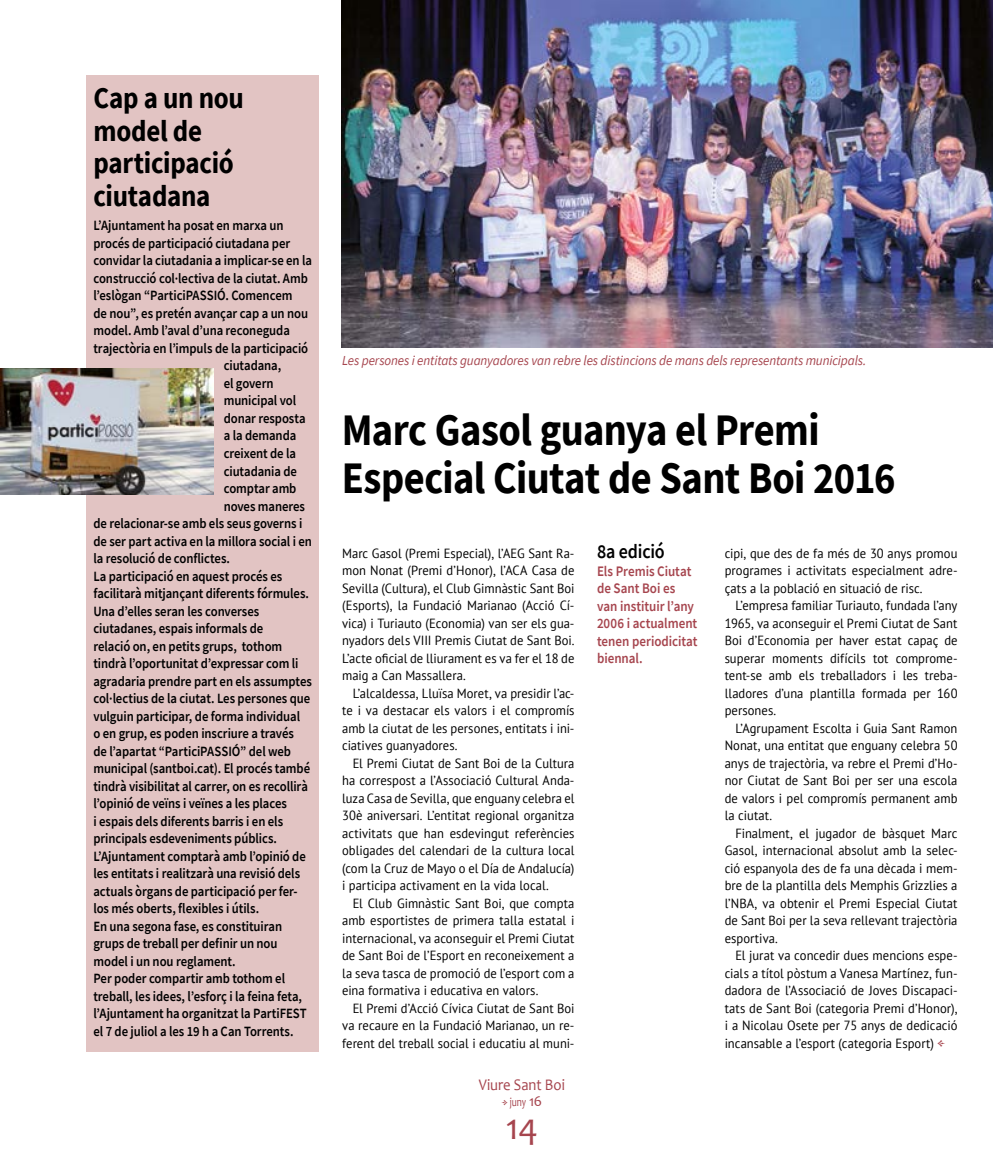
<style>
.page{position:relative;width:993px;height:1170px;background:#fff}
.page>*{position:absolute;margin:0;border:0;box-sizing:border-box;transform-origin:0 0}
.t1{font:700 45px/47.5px "Source Sans Pro";letter-spacing:-.015em;color:#000;scale:.9 1}
.t2{font:37.5px "Candara";color:#a6454e}
.t3{font:700 30px/32.5px "Source Sans Pro";letter-spacing:-.01em;color:#000;scale:.9 1}
.t4{font:600 20px "Source Sans Pro";letter-spacing:-.01em;color:#000;scale:.9 1}
.t5{font:16.25px "Candara";color:#a6454e;scale:.9 1}
.t6{font:600 14.5px/17.5px "Source Sans Pro";letter-spacing:-.005em;color:#a6454e;scale:.9 1}
.t7{font:600 14.12px "Source Sans Pro";letter-spacing:-.005em;color:#000;scale:.9 1}
.t8{font:italic 13.75px "Source Sans Pro";letter-spacing:-.01em;color:#a6454e;scale:.95 1}
.t9{font:13.25px/17.5px "PT Sans";color:#000;text-align:justify;scale:.95 1}
.t10{font:12.5px "Candara";color:#a6454e;scale:.75 1}
.s1{font-size:15px}
.s2{color:#a6454e}
</style>
<div class="page">
<img style="left:341px;top:0;width:651px;height:347px">
<div style="left:86px;top:75px;width:233px;height:976px;background:#e2c4c3"></div>
<img style="left:0;top:368px;width:213px;height:126px">
<h3 class="t3" style="left:93px;top:81px;width:169px">Cap a un nou model de participació ciutadana</h3>
<p class="t7" style="left:93px;top:216px;width:213px">L’Ajuntament ha posat en marxa un</p>
<p class="t7" style="left:93px;top:234px;width:220px">procés de participació ciutadana per</p>
<p class="t7" style="left:93px;top:251px;width:244px">convidar la ciutadania a implicar-se en la</p>
<p class="t7" style="left:93px;top:269px;width:240px">construcció col·lectiva de la ciutat. Amb</p>
<p class="t7" style="left:93px;top:286px;width:222px">l’eslògan “ParticiPASSIÓ. Comencem</p>
<p class="t7" style="left:93px;top:304px;width:240px">de nou”, es pretén avançar cap a un nou</p>
<p class="t7" style="left:93px;top:321px;width:220px">model. Amb l’aval d’una reconeguda</p>
<p class="t7" style="left:93px;top:339px;width:240px">trajectòria en l’impuls de la participació</p>
<p class="t7" style="left:224px;top:356px;width:65px">ciutadana,</p>
<p class="t7" style="left:224px;top:374px;width:57px">el govern</p>
<p class="t7" style="left:224px;top:391px;width:82px">municipal vol</p>
<p class="t7" style="left:224px;top:409px;width:92px">donar resposta</p>
<p class="t7" style="left:224px;top:426px;width:82px">a la demanda</p>
<p class="t7" style="left:224px;top:444px;width:82px">creixent de la</p>
<p class="t7" style="left:224px;top:461px;width:83px">ciutadania de</p>
<p class="t7" style="left:224px;top:479px;width:82px">comptar amb</p>
<p class="t7" style="left:224px;top:496px;width:92px">noves maneres</p>
<p class="t7" style="left:93px;top:514px;width:233px">de relacionar-se amb els seus governs i</p>
<p class="t7" style="left:93px;top:531px;width:244px">de ser part activa en la millora social i en</p>
<p class="t7" style="left:93px;top:549px;width:153px">la resolució de conflictes.</p>
<p class="t7" style="left:93px;top:566px;width:211px">La participació en aquest procés es</p>
<p class="t7" style="left:93px;top:584px;width:241px">facilitarà mitjançant diferents fórmules.</p>
<p class="t7" style="left:93px;top:601px;width:186px">Una d’elles seran les converses</p>
<p class="t7" style="left:93px;top:619px;width:190px">ciutadanes, espais informals de</p>
<p class="t7" style="left:93px;top:636px;width:211px">relació on, en petits grups, tothom</p>
<p class="t7" style="left:93px;top:654px;width:229px">tindrà l’oportunitat d’expressar com li</p>
<p class="t7" style="left:93px;top:671px;width:244px">agradaria prendre part en els assumptes</p>
<p class="t7" style="left:93px;top:689px;width:242px">col·lectius de la ciutat. Les persones que</p>
<p class="t7" style="left:93px;top:706px;width:231px">vulguin participar, de forma individual</p>
<p class="t7" style="left:93px;top:724px;width:224px">o en grup, es poden inscriure a través</p>
<p class="t7" style="left:93px;top:741px;width:221px">de l’apartat “ParticiPASSIÓ” del web</p>
<p class="t7" style="left:93px;top:759px;width:242px">municipal (santboi.cat). El procés també</p>
<p class="t7" style="left:93px;top:776px;width:240px">tindrà visibilitat al carrer, on es recollirà</p>
<p class="t7" style="left:93px;top:794px;width:216px">l’opinió de veïns i veïnes a les places</p>
<p class="t7" style="left:93px;top:811px;width:212px">i espais dels diferents barris i en els</p>
<p class="t7" style="left:93px;top:829px;width:205px">principals esdeveniments públics.</p>
<p class="t7" style="left:93px;top:846px;width:237px">L’Ajuntament comptarà amb l’opinió de</p>
<p class="t7" style="left:93px;top:864px;width:231px">les entitats i realitzarà una revisió dels</p>
<p class="t7" style="left:93px;top:881px;width:228px">actuals òrgans de participació per fer-</p>
<p class="t7" style="left:93px;top:899px;width:186px">los més oberts, flexibles i útils.</p>
<p class="t7" style="left:93px;top:916px;width:211px">En una segona fase, es constituiran</p>
<p class="t7" style="left:93px;top:934px;width:206px">grups de treball per definir un nou</p>
<p class="t7" style="left:93px;top:951px;width:160px">model i un nou reglament.</p>
<p class="t7" style="left:93px;top:969px;width:214px">Per poder compartir amb tothom el</p>
<p class="t7" style="left:93px;top:986px;width:233px">treball, les idees, l’esforç i la feina feta,</p>
<p class="t7" style="left:93px;top:1004px;width:238px">l’Ajuntament ha organitzat la PartiFEST</p>
<p class="t7" style="left:93px;top:1021px;width:224px">el 7 de juliol a les 19 h a Can Torrents.</p>
<p class="t8" style="left:342px;top:351px;width:553px">Les persones i entitats guanyadores van rebre les distincions de mans dels representants municipals.</p>
<h1 class="t1" style="left:341px;top:405px;width:616px">Marc Gasol guanya el Premi<br>Especial Ciutat de Sant Boi 2016</h1>
<p class="t9" style="left:342px;top:543px;width:246px">Marc Gasol (Premi Especial), l’AEG Sant Ra&shy;mon Nonat (Premi d’Honor), l’ACA Casa de Sevilla (Cultura), el Club Gimnàstic Sant Boi (Esports), la Fundació Marianao (Acció Cí&shy;vica) i Turiauto (Economia) van ser els gua&shy;nyadors dels VIII Premis Ciutat de Sant Boi.<br>L’acte oficial de lliurament es va fer el 18 de maig a Can Massallera.</p>
<p class="t9" style="left:342px;top:683px;width:246px;text-indent:11px">L’alcaldessa, Lluïsa Moret, va presidir l’ac&shy;te i va destacar els valors i el compromís amb la ciutat de les persones, entitats i ini&shy;ciatives guanyadores.</p>
<p class="t9" style="left:342px;top:753px;width:246px;text-indent:11px">El Premi Ciutat de Sant Boi de la Cultura ha correspost a l’Associació Cultural Anda&shy;luza Casa de Sevilla, que enguany celebra el 30è aniversari. L’entitat regional organitza activitats que han esdevingut referències obligades del calendari de la cultura local (com la Cruz de Mayo o el Día de Andalucía) i participa activament en la vida local.</p>
<p class="t9" style="left:342px;top:894px;width:246px;text-indent:11px">El Club Gimnàstic Sant Boi, que compta amb esportistes de primera talla estatal i internacional, va aconseguir el Premi Ciutat de Sant Boi de l’Esport en reconeixement a la seva tasca de promoció de l’esport com a eina formativa i educativa en valors.</p>
<p class="t9" style="left:342px;top:999px;width:246px;text-indent:11px">El Premi d’Acció Cívica Ciutat de Sant Boi va recaure en la Fundació Marianao, un re&shy;ferent del treball social i educatiu al muni-</p>
<p class="t5" style="left:479px;top:1073px;width:97px">Viure Sant Boi</p>
<p class="t10" style="left:509px;top:1094px;width:45px">juny <span class="s1">16</span></p>
<h2 class="t2" style="left:505px;top:1102px;width:34px">14</h2>
<h3 class="t4" style="left:597px;top:538px;width:77px">8a edició</h3>
<p class="t6" style="left:597px;top:562px;width:113px">Els Premis Ciutat de Sant Boi es van instituir l’any<br>2006 i actualment tenen periodicitat biennal.</p>
<p class="t9" style="left:724px;top:544px;width:246px">cipi, que des de fa més de 30 anys promou programes i activitats especialment adre&shy;çats a la població en situació de risc.</p>
<p class="t9" style="left:724px;top:596px;width:246px;text-indent:11px">L’empresa familiar Turiauto, fundada l’any 1965, va aconseguir el Premi Ciutat de Sant Boi d’Economia per haver estat capaç de superar moments difícils tot comprome&shy;tent-se amb els treballadors i les treba&shy;lladores d’una plantilla formada per 160 persones.</p>
<p class="t9" style="left:724px;top:719px;width:246px;text-indent:11px">L’Agrupament Escolta i Guia Sant Ramon Nonat, una entitat que enguany celebra 50 anys de trajectòria, va rebre el Premi d’Ho&shy;nor Ciutat de Sant Boi per ser una escola de valors i pel compromís permanent amb la ciutat.</p>
<p class="t9" style="left:724px;top:824px;width:246px;text-indent:11px">Finalment, el jugador de bàsquet Marc Gasol, internacional absolut amb la selec&shy;ció espanyola des de fa una dècada i mem&shy;bre de la plantilla dels Memphis Grizzlies a l’NBA, va obtenir el Premi Especial Ciutat de Sant Boi per la seva rellevant trajectòria esportiva.</p>
<p class="t9" style="left:724px;top:946px;width:246px;text-indent:11px">El jurat va concedir dues mencions espe&shy;cials a títol pòstum a Vanesa Martínez, fun&shy;dadora de l’Associació de Joves Discapaci&shy;tats de Sant Boi (categoria Premi d’Honor), i a Nicolau Osete per 75 anys de dedicació incansable a l’esport (categoria Esport) <span class="s2">■</span></p>
</div>
